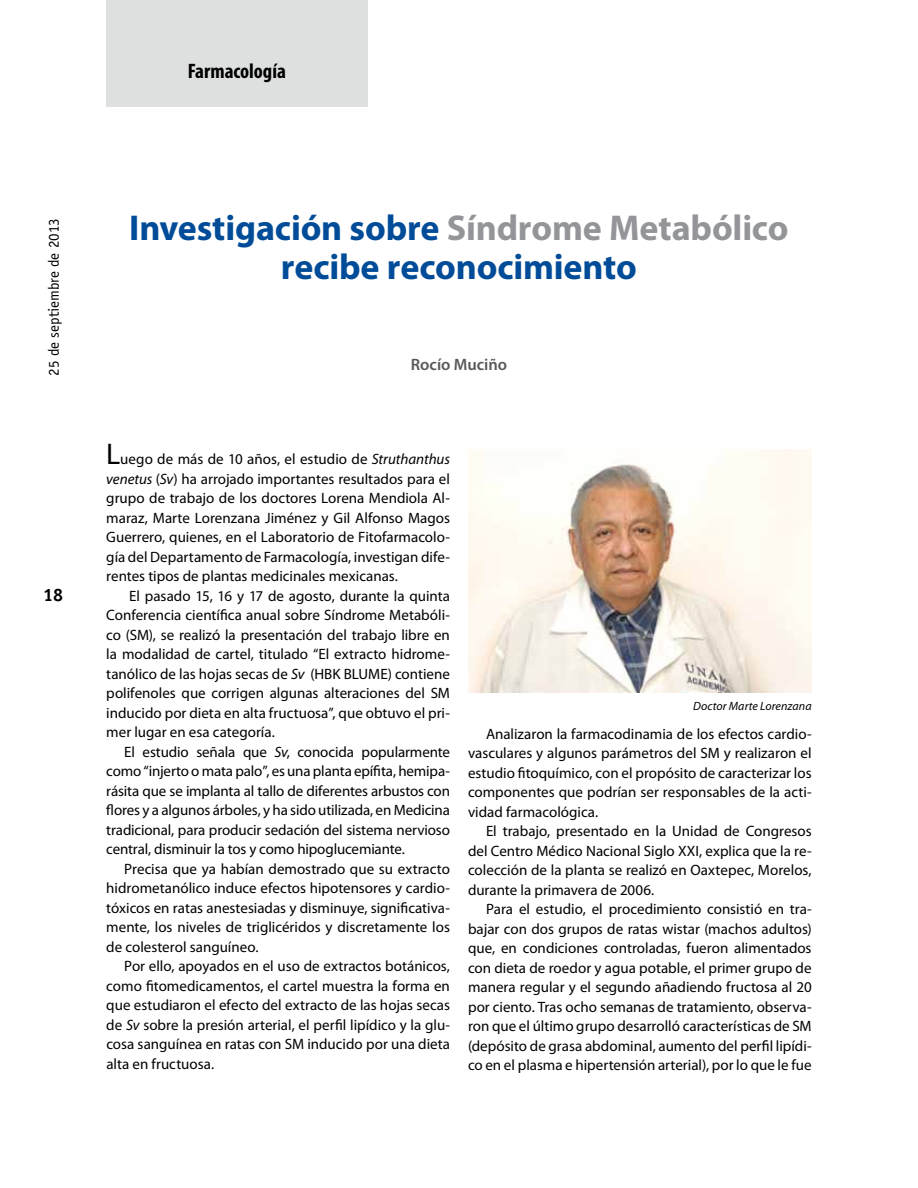
<style>
.page{position:relative;width:918px;height:1188px;background:#fff}
.page>*{position:absolute;margin:0;border:0;box-sizing:border-box;transform-origin:0 0}
.t1{font:700 36px/39px "Myriad Pro";letter-spacing:-.005em;color:#004c98;text-align:center}
.t2{font:700 condensed 21px "Myriad Pro";color:#000}
.t3{font:700 18px "Officina Sans LT";color:#000}
.t4{font:600 16.5px "Myriad Pro";color:#58595b}
.t5{font:15px/19.5px "Myriad Pro";color:#000;text-align:justify}
.t6{font:15px "Officina Sans LT";color:#000}
.t7{font:italic 12px "Myriad Pro";letter-spacing:.01em;color:#000}
.s1{color:#939598}
.s2{font-size:30px}
.s3{font-style:italic}
</style>
<div class="page">
<div style="left:106px;top:0;width:262px;height:106px;background:#dee0e0"></div>
<img style="left:468px;top:449px;width:344px;height:243px">
<h2 class="t2" style="left:188px;top:58px;width:100px">Farmacología</h2>
<p class="t6" style="left:45px;top:376px;width:159px;rotate:-90deg">25 de septiembre de 2013</p>
<p class="t3" style="left:43px;top:584px;width:22px">18</p>
<h1 class="t1" style="left:129px;top:207px;width:661px">Investigación sobre <span class="s1">Síndrome Metabólico </span>recibe reconocimiento</h1>
<p class="t4" style="left:411px;top:354px;width:98px">Rocío Muciño</p>
<p class="t5" style="left:106px;top:449px;width:345px"><span class="s2">L</span>uego de más de 10 años, el estudio de <span class="s3">Struthanthus venetus</span> (<span class="s3">Sv</span>) ha arrojado importantes resultados para el grupo de trabajo de los doctores Lorena Mendiola Al&shy;maraz, Marte Lorenzana Jiménez y Gil Alfonso Magos Guerrero, quienes, en el Laboratorio de Fitofarmacolo&shy;gía del Departamento de Farmacología, investigan dife&shy;rentes tipos de plantas medicinales mexicanas.</p>
<p class="t5" style="left:106px;top:586px;width:345px;text-indent:23px">El pasado 15, 16 y 17 de agosto, durante la quinta Conferencia científica anual sobre Síndrome Metabóli&shy;co (SM), se realizó la presentación del trabajo libre en la modalidad de cartel, titulado “El extracto hidrome&shy;tanólico de las hojas secas de <span class="s3">Sv</span> (HBK BLUME) contiene polifenoles que corrigen algunas alteraciones del SM inducido por dieta en alta fructuosa”, que obtuvo el pri&shy;mer lugar en esa categoría.</p>
<p class="t5" style="left:106px;top:742px;width:345px;text-indent:18px">El estudio señala que <span class="s3">Sv</span>, conocida popularmente como “injerto o mata palo”, es una planta epífita, hemipa&shy;rásita que se implanta al tallo de diferentes arbustos con flores y a algunos árboles, y ha sido utilizada, en Medicina tradicional, para producir sedación del sistema nervioso central, disminuir la tos y como hipoglucemiante.</p>
<p class="t5" style="left:106px;top:859px;width:345px;text-indent:18px">Precisa que ya habían demostrado que su extracto hidrometanólico induce efectos hipotensores y cardio&shy;tóxicos en ratas anestesiadas y disminuye, significativa&shy;mente, los niveles de triglicéridos y discretamente los de colesterol sanguíneo.</p>
<p class="t5" style="left:106px;top:956px;width:345px;text-indent:18px">Por ello, apoyados en el uso de extractos botánicos, como fitomedicamentos, el cartel muestra la forma en que estudiaron el efecto del extracto de las hojas secas de <span class="s3">Sv</span> sobre la presión arterial, el perfil lipídico y la glu&shy;cosa sanguínea en ratas con SM inducido por una dieta alta en fructuosa.</p>
<p class="t7" style="left:693px;top:699px;width:120px">Doctor Marte Lorenzana</p>
<p class="t5" style="left:468px;top:724px;width:345px;text-indent:18px">Analizaron la farmacodinamia de los efectos cardio&shy;vasculares y algunos parámetros del SM y realizaron el estudio fitoquímico, con el propósito de caracterizar los componentes que podrían ser responsables de la acti&shy;vidad farmacológica.</p>
<p class="t5" style="left:468px;top:821px;width:345px;text-indent:18px">El trabajo, presentado en la Unidad de Congresos del Centro Médico Nacional Siglo XXI, explica que la re&shy;colección de la planta se realizó en Oaxtepec, Morelos, durante la primavera de 2006.</p>
<p class="t5" style="left:468px;top:899px;width:345px;text-indent:18px">Para el estudio, el procedimiento consistió en tra&shy;bajar con dos grupos de ratas wistar (machos adultos) que, en condiciones controladas, fueron alimentados con dieta de roedor y agua potable, el primer grupo de manera regular y el segundo añadiendo fructosa al 20 por ciento. Tras ocho semanas de tratamiento, observa&shy;ron que el último grupo desarrolló características de SM (depósito de grasa abdominal, aumento del perfil lipídi&shy;co en el plasma e hipertensión arterial), por lo que le fue</p>
</div>
